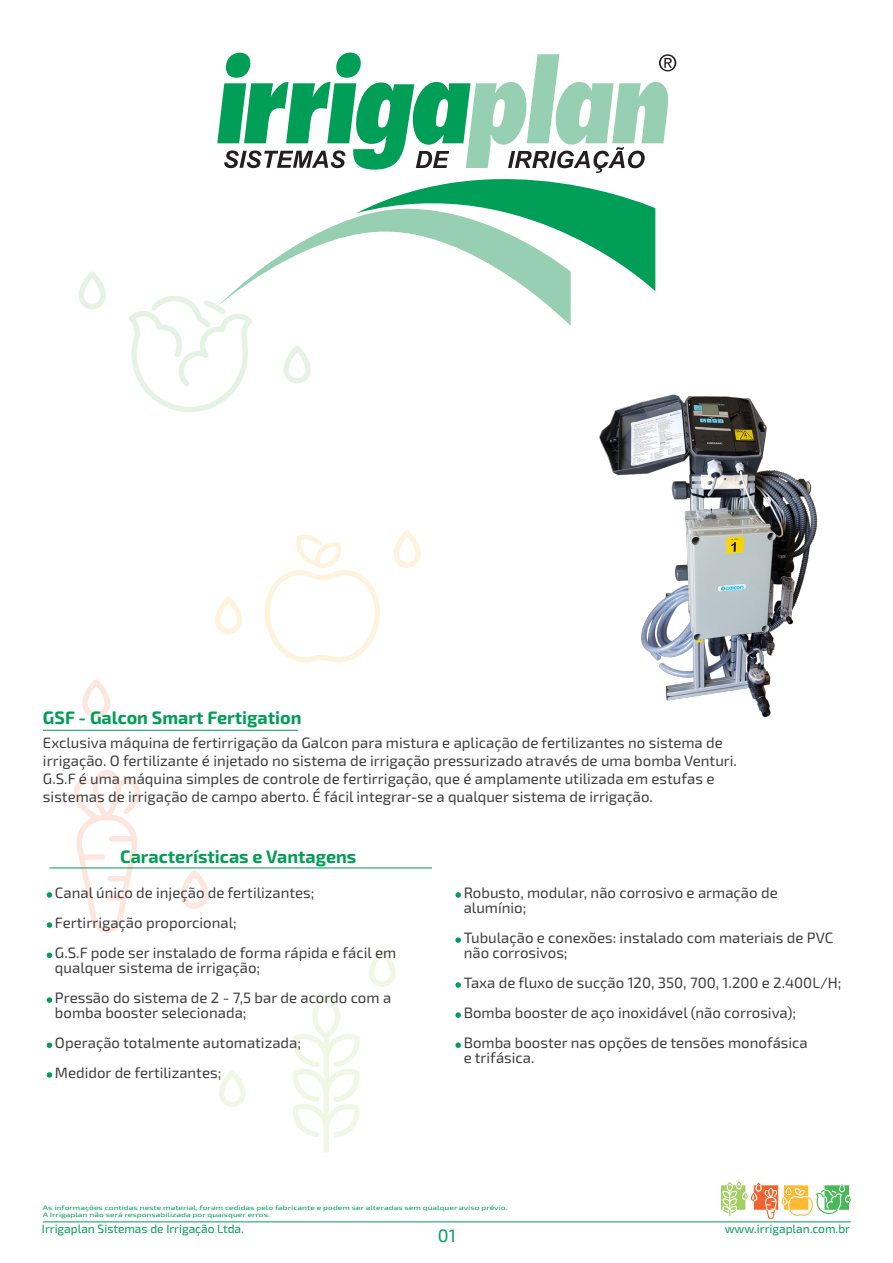
<style>
.page{position:relative;width:893px;height:1263px;background:#fff}
.page>*{position:absolute;margin:0;border:0;box-sizing:border-box;transform-origin:0 0}
.t1{font:700 18px "Exo 2";color:#009e57}
.t2{font:18px "Exo 2";color:#009e57}
.t3{font:15px/30px "Exo 2";color:#3e3e3f}
.t4{font:12px "Exo 2";color:#009e57}
.t5{font:6.45px/7.6px "Exo 2";color:#009e57;scale:1.33 1}
</style>
<div class="page">
<svg style="left:369px;top:950px;width:27px;height:37px"></svg>
<svg style="left:219px;top:1070px;width:27px;height:37px"></svg>
<svg style="left:293px;top:994px;width:67px;height:159px"></svg>
<svg style="left:181px;top:870px;width:28px;height:39px"></svg>
<svg style="left:82px;top:679px;width:28px;height:39px"></svg>
<svg style="left:74px;top:770px;width:68px;height:163px"></svg>
<svg style="left:78px;top:272px;width:28px;height:37px"></svg>
<svg style="left:215px;top:596px;width:27px;height:38px"></svg>
<svg style="left:393px;top:530px;width:28px;height:38px"></svg>
<svg style="left:264px;top:534px;width:116px;height:128px"></svg>
<svg style="left:129px;top:217px;width:442px;height:195px"></svg>
<svg style="left:357px;top:179px;width:298px;height:112px"></svg>
<svg style="left:217px;top:53px;width:459px;height:120px"></svg>
<hr style="left:43px;top:1221px;width:808px;height:1px;background:#009e57">
<svg style="left:721px;top:1181px;width:130px;height:38px"></svg>
<svg style="left:47px;top:1042px;width:5px;height:6px"></svg>
<svg style="left:47px;top:1072px;width:5px;height:6px"></svg>
<svg style="left:47px;top:892px;width:5px;height:6px"></svg>
<svg style="left:47px;top:922px;width:5px;height:6px"></svg>
<svg style="left:47px;top:952px;width:5px;height:6px"></svg>
<svg style="left:47px;top:997px;width:5px;height:6px"></svg>
<hr style="left:43px;top:730px;width:255px;height:1px;background:#009e57">
<hr style="left:50px;top:867px;width:382px;height:1px;background:#009e57">
<svg style="left:455px;top:892px;width:6px;height:6px"></svg>
<svg style="left:455px;top:937px;width:6px;height:6px"></svg>
<svg style="left:455px;top:982px;width:6px;height:6px"></svg>
<svg style="left:455px;top:1012px;width:6px;height:6px"></svg>
<svg style="left:455px;top:1042px;width:6px;height:6px"></svg>
<img style="left:599px;top:394px;width:219px;height:324px">
<p class="t1" style="left:43px;top:707px;width:260px">GSF - Galcon Smart Fertigation</p>
<p class="t3" style="left:43px;top:734px;width:696px;line-height:18px">Exclusiva máquina de fertirrigação da Galcon para mistura e aplicação de fertilizantes no sistema de irrigação. O fertilizante é injetado no sistema de irrigação pressurizado através de uma bomba Venturi.<br>G.S.F é uma máquina simples de controle de fertirrigação, que é amplamente utilizada em estufas e sistemas de irrigação de campo aberto. É fácil integrar-se a qualquer sistema de irrigação.</p>
<p class="t1" style="left:120px;top:846px;width:238px">Características e Vantagens</p>
<p class="t3" style="left:55px;top:878px;width:343px">Canal único de injeção de fertilizantes;<br>Fertirrigação proporcional;<br>G.S.F pode ser instalado de forma rápida e fácil em</p>
<p class="t3" style="left:55px;top:953px;width:338px">qualquer sistema de irrigação;<br>Pressão do sistema de 2 - 7,5 bar de acordo com a</p>
<p class="t3" style="left:55px;top:998px;width:247px">bomba booster selecionada;<br>Operação totalmente automatizada;<br>Medidor de fertilizantes;</p>
<p class="t3" style="left:464px;top:885px;width:315px;line-height:15px">Robusto, modular, não corrosivo e armação de alumínio;</p>
<p class="t3" style="left:464px;top:930px;width:371px;line-height:15px">Tubulação e conexões: instalado com materiais de PVC não corrosivos;</p>
<p class="t3" style="left:464px;top:968px;width:379px">Taxa de fluxo de sucção 120, 350, 700, 1.200 e 2.400L/H;<br>Bomba booster de aço inoxidável (não corrosiva);<br>Bomba booster nas opções de tensões monofásica</p>
<p class="t3" style="left:464px;top:1043px;width:72px">e trifásica.</p>
<p class="t5" style="left:43px;top:1203px;width:351px">As informações contidas neste material, foram cedidas pelo fabricante e podem ser alteradas sem qualquer aviso prévio.<br>A Irrigaplan não será responsabilizada por quaisquer erros.</p>
<p class="t4" style="left:42px;top:1222px;width:203px">Irrigaplan Sistemas de Irrigação Ltda.</p>
<p class="t4" style="left:725px;top:1222px;width:127px">www.irrigaplan.com.br</p>
<p class="t2" style="left:438px;top:1225px;width:20px">01</p>
</div>
